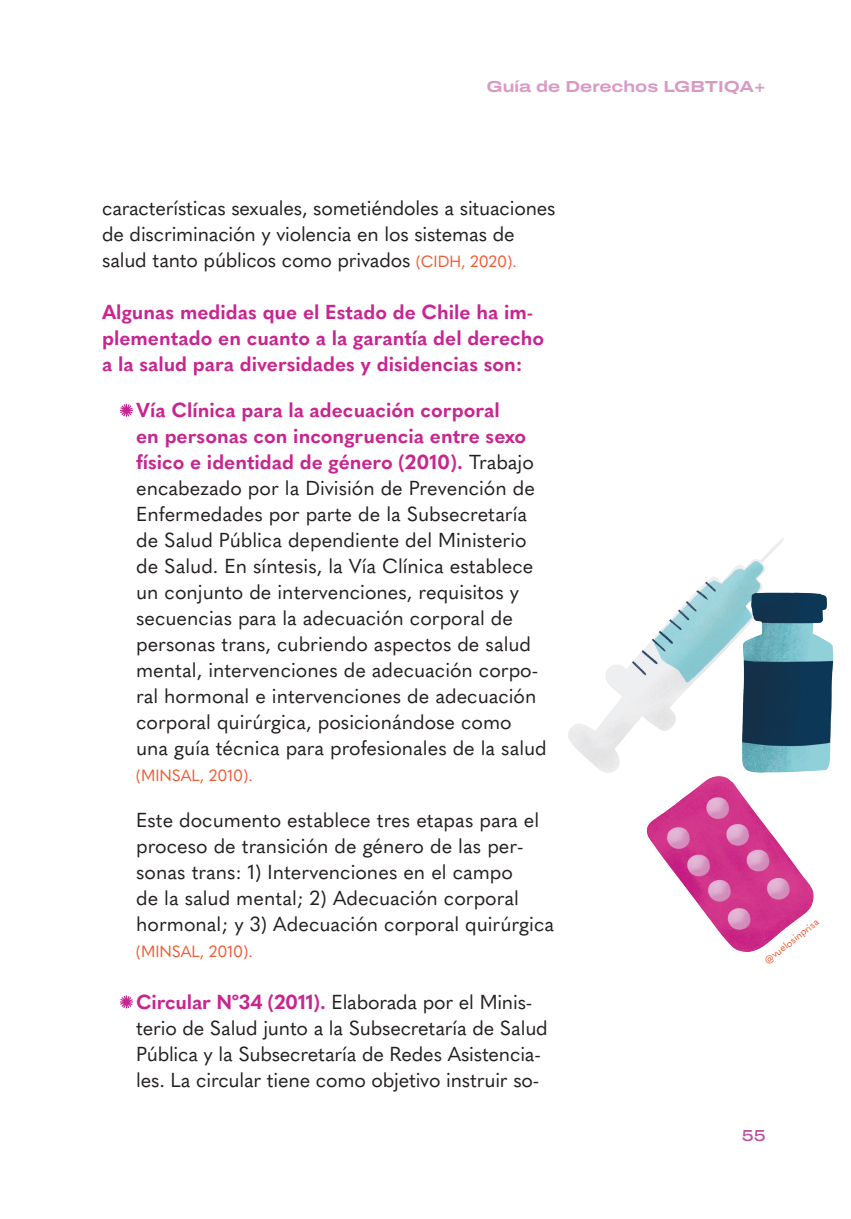
<style>
.page{position:relative;width:851px;height:1219px;background:#fff}
.page>*{position:absolute;margin:0;border:0;box-sizing:border-box;transform-origin:0 0}
.Cuerpo_texto{font:20px/26px "Quasimoda";color:#231f20}
.Cuerpo_texto-2{font:700 20px/26px "Quasimoda";color:#c92590}
.Cuerpo_texto-3{font:16px "Quasimoda";color:#f1592f}
.t1{font:700 16px "Archivo Expanded";color:#d89ac4}
.t2{font:500 16px "Archivo Expanded";color:#bb4d9d}
.REFERENCIAS{font:10px "Quasimoda";color:#f1592f}
.s1{font-size:16px;color:#f1592f}
.s2{font-weight:700;color:#c92590}
</style>
<div class="page">
<svg style="left:120px;top:404px;width:13px;height:13px"></svg>
<svg style="left:120px;top:996px;width:13px;height:12px"></svg>
<img style="left:568px;top:538px;width:266px;height:415px">
<p class="t1" style="left:486px;top:74px;width:281px">Guía de Derechos LGBTIQA+</p>
<p class="Cuerpo_texto" style="left:102px;top:193px;width:455px">características sexuales, sometiéndoles a situaciones de discriminación y violencia en los sistemas de salud tanto públicos como privados <span class="s1">(CIDH, 2020).</span></p>
<p class="Cuerpo_texto-2" style="left:102px;top:297px;width:443px">Algunas medidas que el Estado de Chile ha im&shy;plementado en cuanto a la garantía del derecho a la salud para diversidades y disidencias son:</p>
<p class="Cuerpo_texto" style="left:136px;top:395px;width:412px"><span class="s2">Vía Clínica para la adecuación corporal<br>en personas con incongruencia entre sexo físico e identidad de género (2010).</span> Trabajo encabezado por la División de Prevención de Enfermedades por parte de la Subsecretaría de Salud Pública dependiente del Ministerio de Salud. En síntesis, la Vía Clínica establece un conjunto de intervenciones, requisitos y secuencias para la adecuación corporal de personas trans, cubriendo aspectos de salud mental, intervenciones de adecuación corpo&shy;ral hormonal e intervenciones de adecuación corporal quirúrgica, posicionándose como una guía técnica para profesionales de la salud</p>
<p class="Cuerpo_texto-3" style="left:136px;top:763px;width:118px">(MINSAL, 2010).</p>
<p class="Cuerpo_texto" style="left:136px;top:805px;width:419px">Este documento establece tres etapas para el proceso de transición de género de las per&shy;sonas trans: 1) Intervenciones en el campo<br>de la salud mental; 2) Adecuación corporal hormonal; y 3) Adecuación corporal quirúrgica</p>
<p class="Cuerpo_texto-3" style="left:136px;top:939px;width:118px">(MINSAL, 2010).</p>
<p class="Cuerpo_texto" style="left:136px;top:987px;width:413px"><span class="s2">Circular Nº34 (2011).</span> Elaborada por el Minis&shy;terio de Salud junto a la Subsecretaría de Salud Pública y la Subsecretaría de Redes Asistencia&shy;les. La circular tiene como objetivo instruir so-</p>
<p class="REFERENCIAS" style="left:760px;top:955px;width:67px;rotate:-38deg">@vuelosinprisa</p>
<p class="t2" style="left:741px;top:1123px;width:25px">55</p>
</div>
